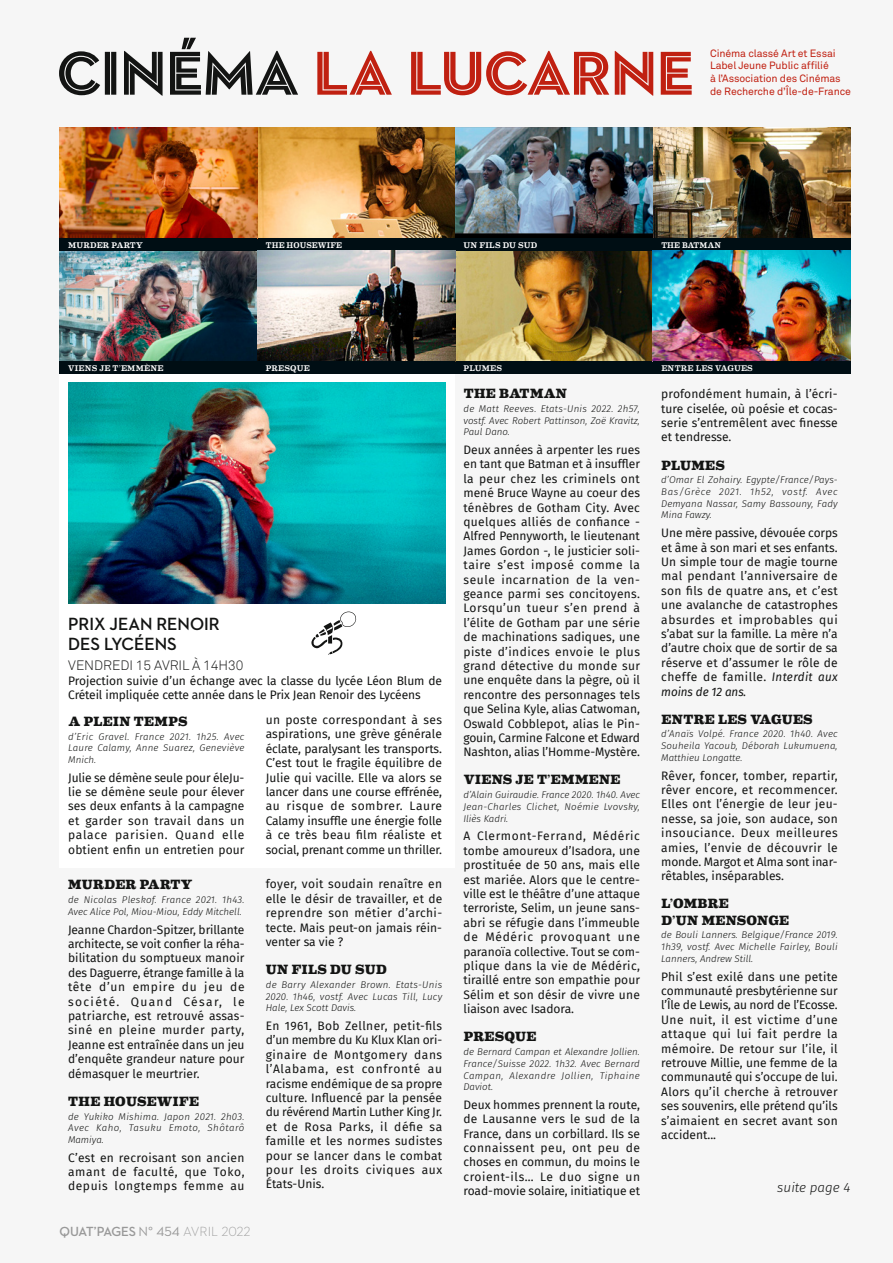
<style>
.page{position:relative;width:893px;height:1263px;background:#f6f6f6}
.page>*{position:absolute;margin:0;border:0;box-sizing:border-box;transform-origin:0 0}
.t1{font:63px "Neutraface 2 Disp PS Inline";color:#c02011}
.t2{font:18px/19.5px "Neutraface 2 Disp PS Bold LF";color:#131413}
.t3{font:800 13.5px/16.2px "Eames Century Modern";letter-spacing:.025em;color:#131413}
.t4{font:13.5px "Neutraface 2 Disp PS Bold LF";letter-spacing:-.03em;color:#999}
.t5{font:300 13.5px "Akkurat";color:#131413}
.t6{font:italic 300 13.5px "Fira Sans";color:#131413}
.t7{font:12px/14.4px "Fira Sans";color:#131413;text-align:justify}
.t8{font:10.5px/12.6px "Akkurat";letter-spacing:-.01em;color:#c02011}
.t9{font:italic 300 9.75px/11.7px "Fira Sans";letter-spacing:.015em;color:#131413;text-align:justify}
.t10{font:500 8.25px "Eames Century Modern";letter-spacing:.02em;color:#fff}
.s1{color:#131413}
.s2{font-family:"Neutraface 2 Text PS Book LF"}
.s3{font-family:"Neutraface 2 Text PS Light LF"}
.s4{font-style:italic}
</style>
<div class="page">
<div style="left:60px;top:374px;width:395px;height:493px;background:#fff"></div>
<img style="left:68px;top:383px;width:378px;height:220px">
<svg style="left:311px;top:611px;width:45px;height:44px"></svg>
<img style="left:60px;top:251px;width:790px;height:110px">
<div style="left:455px;top:361px;width:198px;height:13px;background:#000e14"></div>
<div style="left:60px;top:361px;width:197px;height:13px;background:#000e14"></div>
<img style="left:60px;top:128px;width:790px;height:110px">
<div style="left:653px;top:238px;width:197px;height:13px;background:#000e14"></div>
<div style="left:257px;top:238px;width:198px;height:13px;background:#000e14"></div>
<div style="left:455px;top:238px;width:198px;height:13px;background:#000e14"></div>
<div style="left:60px;top:238px;width:197px;height:13px;background:#000e14"></div>
<div style="left:653px;top:361px;width:197px;height:13px;background:#000e14"></div>
<div style="left:257px;top:361px;width:198px;height:13px;background:#000e14"></div>
<h1 class="t1" style="left:57px;top:35px;width:638px"><span class="s1">CINÉMA</span> LA LUCARNE</h1>
<p class="t8" style="left:710px;top:47px;width:142px">Cinéma classé Art et Essai<br>Label Jeune Public affilié<br>à l’Association des Cinémas de Recherche d’Île-de-France</p>
<p class="t10" style="left:68px;top:239px;width:76px">MURDER PARTY</p>
<p class="t10" style="left:266px;top:239px;width:78px">THE HOUSEWIFE</p>
<p class="t10" style="left:464px;top:239px;width:75px">UN FILS DU SUD</p>
<p class="t10" style="left:661px;top:239px;width:61px">THE BATMAN</p>
<p class="t10" style="left:68px;top:362px;width:97px">VIENS JE T’EMMÈNE</p>
<p class="t10" style="left:464px;top:362px;width:40px">PLUMES</p>
<p class="t10" style="left:266px;top:362px;width:45px">PRESQUE</p>
<p class="t10" style="left:661px;top:362px;width:93px">ENTRE LES VAGUES</p>
<h2 class="t2" style="left:68px;top:614px;width:153px">PRIX JEAN RENOIR<br>DES LYCÉENS</h2>
<p class="t5" style="left:68px;top:657px;width:177px">VENDREDI 15 AVRIL À 14H30</p>
<p class="t7" style="left:68px;top:673px;width:375px">Projection suivie d’un échange avec la classe du lycée Léon Blum de<br>Créteil impliquée cette année dans le Prix Jean Renoir des Lycéens</p>
<p class="t3" style="left:68px;top:712px;width:120px">A PLEIN TEMPS</p>
<p class="t9" style="left:68px;top:730px;width:178px">d’Eric Gravel. France 2021. 1h25. Avec Laure Calamy, Anne Suarez, Geneviève Mnich.</p>
<p class="t7" style="left:68px;top:770px;width:178px">Julie se démène seule pour éleJu&shy;lie se démène seule pour élever ses deux enfants à la campagne et garder son travail dans un palace parisien. Quand elle obtient enfin un entretien pour</p>
<p class="t7" style="left:266px;top:712px;width:178px">un poste correspondant à ses aspirations, une grève générale éclate, paralysant les transports.<br>C’est tout le fragile équilibre de Julie qui vacille. Elle va alors se lancer dans une course effrénée, au risque de sombrer. Laure Calamy insuffle une énergie folle à ce très beau film réaliste et social, prenant comme un thriller.</p>
<p class="t3" style="left:68px;top:876px;width:126px">MURDER PARTY</p>
<p class="t9" style="left:68px;top:894px;width:178px">de Nicolas Pleskof. France 2021. 1h43.<br>Avec Alice Pol, Miou-Miou, Eddy Mitchell.</p>
<p class="t7" style="left:68px;top:922px;width:178px">Jeanne Chardon-Spitzer, brillante architecte, se voit confier la réha&shy;bilitation du somptueux manoir des Daguerre, étrange famille à la tête d’un empire du jeu de société. Quand César, le patriarche, est retrouvé assas&shy;siné en pleine murder party, Jeanne est entraînée dans un jeu d’enquête grandeur nature pour démasquer le meurtrier.</p>
<p class="t3" style="left:68px;top:1092px;width:132px">THE HOUSEWIFE</p>
<p class="t9" style="left:68px;top:1110px;width:178px">de Yukiko Mishima. Japon 2021. 2h03.<br>Avec Kaho, Tasuku Emoto, Shôtarô Mamiya.</p>
<p class="t7" style="left:68px;top:1150px;width:178px">C’est en recroisant son ancien amant de faculté, que Toko, depuis longtemps femme au</p>
<p class="t4" style="left:60px;top:1224px;width:193px">QUAT’PAGES <span class="s2">N° 454</span> <span class="s3">AVRIL 2022</span></p>
<p class="t7" style="left:266px;top:877px;width:178px">foyer, voit soudain renaître en elle le désir de travailler, et de reprendre son métier d’archi&shy;tecte. Mais peut-on jamais réin&shy;venter sa vie ?</p>
<p class="t3" style="left:266px;top:960px;width:122px">UN FILS DU SUD</p>
<p class="t9" style="left:266px;top:979px;width:178px">de Barry Alexander Brown. Etats-Unis 2020. 1h46, vostf. Avec Lucas Till, Lucy Hale, Lex Scott Davis.</p>
<p class="t7" style="left:266px;top:1018px;width:178px">En 1961, Bob Zellner, petit-fils d’un membre du Ku Klux Klan ori&shy;ginaire de Montgomery dans l’Alabama, est confronté au racisme endémique de sa propre culture. Influencé par la pensée du révérend Martin Luther King Jr. et de Rosa Parks, il défie sa famille et les normes sudistes pour se lancer dans le combat pour les droits civiques aux États-Unis.</p>
<p class="t3" style="left:464px;top:384px;width:105px">THE BATMAN</p>
<p class="t9" style="left:463px;top:403px;width:178px">de Matt Reeves. Etats-Unis 2022. 2h57, vostf. Avec Robert Pattinson, Zoë Kravitz, Paul Dano.</p>
<p class="t7" style="left:463px;top:442px;width:178px">Deux années à arpenter les rues en tant que Batman et à insuffler la peur chez les criminels ont mené Bruce Wayne au coeur des ténèbres de Gotham City. Avec quelques alliés de confiance - Alfred Pennyworth, le lieutenant James Gordon -, le justicier soli&shy;taire s’est imposé comme la seule incarnation de la ven&shy;geance parmi ses concitoyens.<br>Lorsqu’un tueur s’en prend à l’élite de Gotham par une série de machinations sadiques, une piste d’indices envoie le plus grand détective du monde sur une enquête dans la pègre, où il rencontre des personnages tels que Selina Kyle, alias Catwoman, Oswald Cobblepot, alias le Pin&shy;gouin, Carmine Falcone et Edward Nashton, alias l’Homme-Mystère.</p>
<p class="t3" style="left:464px;top:771px;width:158px">VIENS JE T’EMMENE</p>
<p class="t9" style="left:463px;top:789px;width:178px">d’Alain Guiraudie. France 2020. 1h40. Avec Jean-Charles Clichet, Noémie Lvovsky, Iliès Kadri.</p>
<p class="t7" style="left:463px;top:829px;width:178px">A Clermont-Ferrand, Médéric tombe amoureux d’Isadora, une prostituée de 50 ans, mais elle est mariée. Alors que le centre&shy;ville est le théâtre d’une attaque terroriste, Selim, un jeune sans&shy;abri se réfugie dans l’immeuble de Médéric provoquant une paranoïa collective. Tout se com&shy;plique dans la vie de Médéric, tiraillé entre son empathie pour Sélim et son désir de vivre une liaison avec Isadora.</p>
<p class="t3" style="left:464px;top:1028px;width:74px">PRESQUE</p>
<p class="t9" style="left:463px;top:1046px;width:178px">de Bernard Campan et Alexandre Jollien.<br>France/Suisse 2022. 1h32. Avec Bernard Campan, Alexandre Jollien, Tiphaine Daviot.</p>
<p class="t7" style="left:463px;top:1097px;width:178px">Deux hommes prennent la route, de Lausanne vers le sud de la France, dans un corbillard. Ils se connaissent peu, ont peu de choses en commun, du moins le croient-ils… Le duo signe un road-movie solaire, initiatique et</p>
<p class="t7" style="left:661px;top:386px;width:178px">profondément humain, à l’écri&shy;ture ciselée, où poésie et cocas&shy;serie s’entremêlent avec finesse et tendresse.</p>
<p class="t3" style="left:661px;top:456px;width:65px">PLUMES</p>
<p class="t9" style="left:661px;top:474px;width:178px">d’Omar El Zohairy. Egypte/France/Pays-Bas/Grèce 2021. 1h52, vostf. Avec Demyana Nassar, Samy Bassouny, Fady Mina Fawzy.</p>
<p class="t7" style="left:661px;top:525px;width:178px">Une mère passive, dévouée corps et âme à son mari et ses enfants.<br>Un simple tour de magie tourne mal pendant l’anniversaire de son fils de quatre ans, et c’est une avalanche de catastrophes absurdes et improbables qui s’abat sur la famille. La mère n’a d’autre choix que de sortir de sa réserve et d’assumer le rôle de cheffe de famille. <span class="s4">Interdit aux moins de 12 ans.</span></p>
<p class="t3" style="left:661px;top:710px;width:153px">ENTRE LES VAGUES</p>
<p class="t9" style="left:661px;top:728px;width:178px">d’Anaïs Volpé. France 2020. 1h40. Avec Souheila Yacoub, Déborah Lukumuena, Matthieu Longatte.</p>
<p class="t7" style="left:661px;top:768px;width:178px">Rêver, foncer, tomber, repartir, rêver encore, et recommencer.<br>Elles ont l’énergie de leur jeu&shy;nesse, sa joie, son audace, son insouciance. Deux meilleures amies, l’envie de découvrir le monde. Margot et Alma sont inar&shy;rêtables, inséparables.</p>
<p class="t3" style="left:661px;top:895px;width:129px">L’OMBRE<br>D’UN MENSONGE</p>
<p class="t9" style="left:661px;top:929px;width:178px">de Bouli Lanners. Belgique/France 2019.<br>1h39, vostf. Avec Michelle Fairley, Bouli Lanners, Andrew Still.</p>
<p class="t7" style="left:661px;top:969px;width:178px">Phil s’est exilé dans une petite communauté presbytérienne sur l’Île de Lewis, au nord de l’Ecosse.<br>Une nuit, il est victime d’une attaque qui lui fait perdre la mémoire. De retour sur l’ile, il retrouve Millie, une femme de la communauté qui s’occupe de lui.<br>Alors qu’il cherche à retrouver ses souvenirs, elle prétend qu’ils s’aimaient en secret avant son accident...</p>
<p class="t6" style="left:777px;top:1178px;width:75px">suite page 4</p>
</div>
